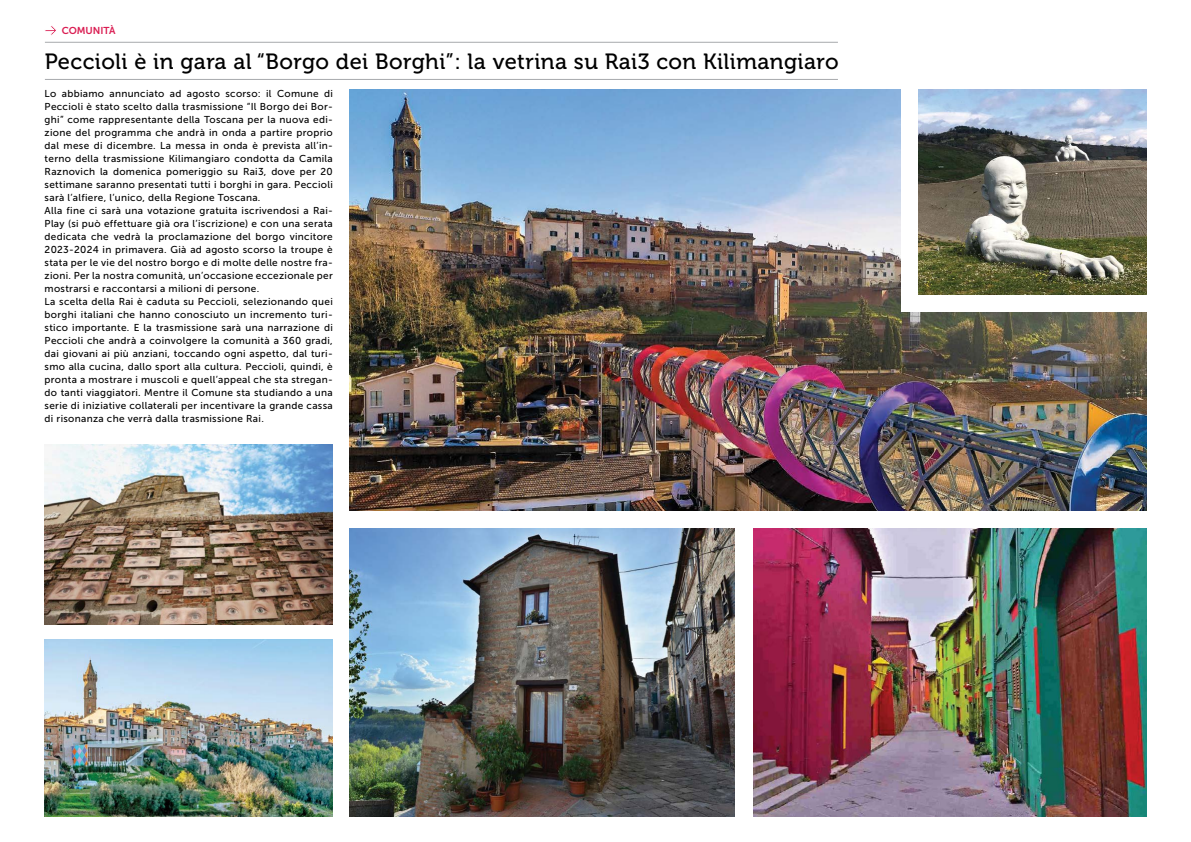
<style>
.page{position:relative;width:1191px;height:842px;background:#fff}
.page>*{position:absolute;margin:0;border:0;box-sizing:border-box;transform-origin:0 0}
.t1{font:22px "Museo 500";letter-spacing:.02em;color:#000}
.t2{font:10px/13px "Museo Sans 500";letter-spacing:.03em;color:#000}
.t3{font:10px "Museo Sans 700";letter-spacing:-.005em;color:#da1d52}
</style>
<div class="page">
<img style="left:350px;top:89px;width:796px;height:421px">
<hr style="left:45px;top:42px;width:793px;height:1px;background:#a7a9ac">
<hr style="left:45px;top:79px;width:793px;height:1px;background:#a7a9ac">
<svg style="left:45px;top:26px;width:11px;height:10px"></svg>
<div style="left:901px;top:89px;width:268px;height:223px;background:#fff"></div>
<img style="left:45px;top:639px;width:288px;height:177px">
<img style="left:45px;top:444px;width:288px;height:181px">
<img style="left:350px;top:529px;width:384px;height:287px">
<img style="left:754px;top:529px;width:392px;height:287px">
<img style="left:918px;top:89px;width:228px;height:206px">
<p class="t3" style="left:62px;top:25px;width:55px">COMUNITÀ</p>
<h1 class="t1" style="left:45px;top:49px;width:795px">Peccioli è in gara al “Borgo dei Borghi”: la vetrina su Rai3 con Kilimangiaro</h1>
<p class="t2" style="left:45px;top:87px;width:290px">Lo abbiamo annunciato ad agosto scorso: il Comune di Peccioli è stato scelto dalla trasmissione “Il Borgo dei Bor&shy;ghi” come rappresentante della Toscana per la nuova edi&shy;zione del programma che andrà in onda a partire proprio dal mese di dicembre. La messa in onda è prevista all’in&shy;terno della trasmissione Kilimangiaro condotta da Camila Raznovich la domenica pomeriggio su Rai3, dove per 20 settimane saranno presentati tutti i borghi in gara. Peccioli sarà l’alfiere, l’unico, della Regione Toscana.<br>Alla fine ci sarà una votazione gratuita iscrivendosi a Rai-Play (si può effettuare già ora l’iscrizione) e con una serata dedicata che vedrà la proclamazione del borgo vincitore 2023-2024 in primavera. Già ad agosto scorso la troupe è stata per le vie del nostro borgo e di molte delle nostre fra&shy;zioni. Per la nostra comunità, un’occasione eccezionale per mostrarsi e raccontarsi a milioni di persone.<br>La scelta della Rai è caduta su Peccioli, selezionando quei borghi italiani che hanno conosciuto un incremento turi&shy;stico importante. E la trasmissione sarà una narrazione di Peccioli che andrà a coinvolgere la comunità a 360 gradi, dai giovani ai più anziani, toccando ogni aspetto, dal turi&shy;smo alla cucina, dallo sport alla cultura. Peccioli, quindi, è pronta a mostrare i muscoli e quell’appeal che sta stregan&shy;do tanti viaggiatori. Mentre il Comune sta studiando a una serie di iniziative collaterali per incentivare la grande cassa di risonanza che verrà dalla trasmissione Rai.</p>
</div>
